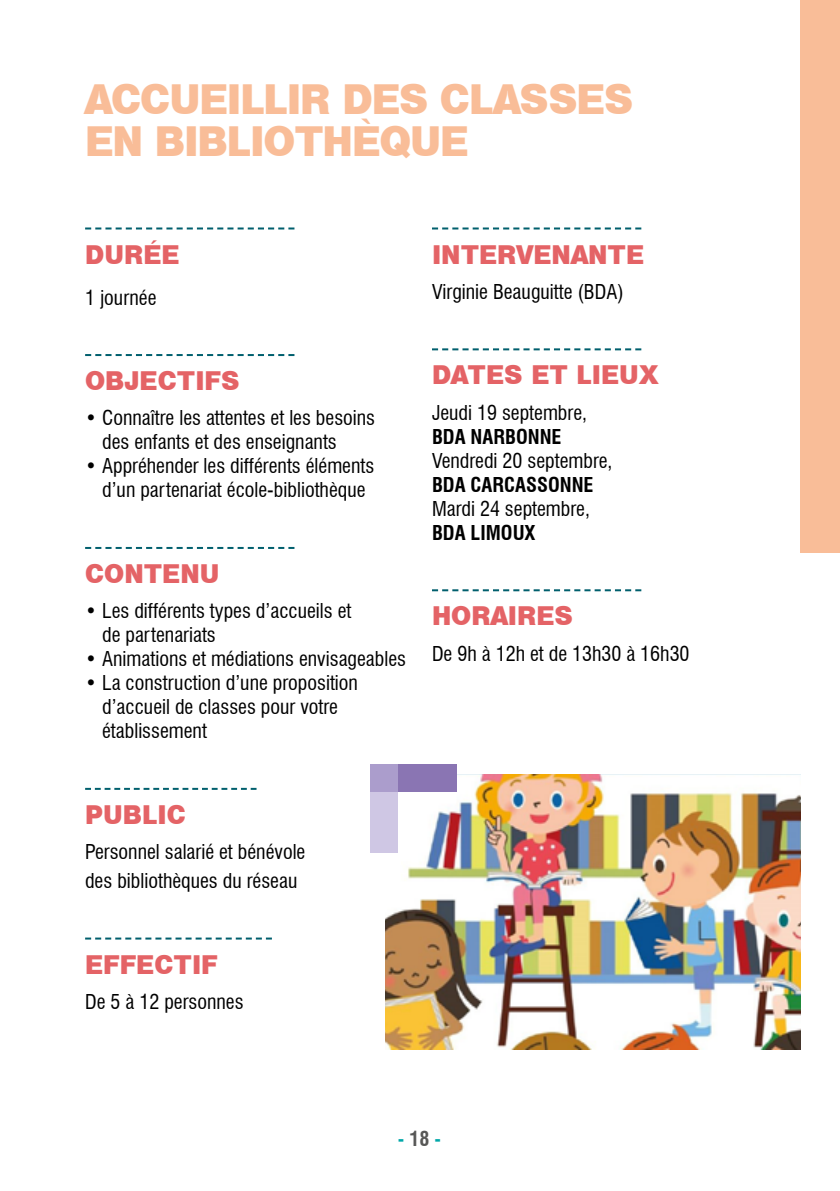
<style>
.page{position:relative;width:840px;height:1191px;background:#fff}
.page>*{position:absolute;margin:0;border:0;box-sizing:border-box;transform-origin:0 0}
.t1{font:38px/42px "Swiss 721 BT Black No 2";letter-spacing:-.03em;color:#f9bd98}
.t2{font:24px "Swiss 721 BT Black No 2";color:#e46366}
.t3{font:condensed 20px/24px "Swiss 721 BT";color:#000}
.t4{font:700 condensed 20px "Swiss 721 BT";color:#000}
.t5{font:700 condensed 20px "Swiss 721 BT";color:#00a7a9}
.s1{color:#575756}
</style>
<div class="page">
<img style="left:385px;top:774px;width:414px;height:275px">
<div style="left:370px;top:764px;width:27px;height:88px;background:#cfc7e4"></div>
<div style="left:397px;top:764px;width:59px;height:27px;background:#8a75b3"></div>
<div style="left:370px;top:764px;width:27px;height:27px;background:#ab9dcc"></div>
<div style="left:799px;top:0;width:40px;height:552px;background:#f9bd98"></div>
<svg style="left:85px;top:227px;width:209px;height:2px"></svg>
<svg style="left:85px;top:354px;width:209px;height:2px"></svg>
<svg style="left:85px;top:547px;width:209px;height:2px"></svg>
<svg style="left:85px;top:788px;width:171px;height:2px"></svg>
<svg style="left:85px;top:937px;width:187px;height:2px"></svg>
<svg style="left:432px;top:227px;width:209px;height:2px"></svg>
<svg style="left:432px;top:348px;width:209px;height:2px"></svg>
<svg style="left:432px;top:589px;width:209px;height:2px"></svg>
<h1 class="t1" style="left:85px;top:77px;width:549px">ACCUEILLIR DES CLASSES<br>EN BIBLIOTHÈQUE</h1>
<p class="t2" style="left:85px;top:238px;width:96px">DURÉE</p>
<p class="t3" style="left:85px;top:285px;width:73px">1 journée</p>
<p class="t2" style="left:85px;top:364px;width:156px">OBJECTIFS</p>
<p class="t3" style="left:102px;top:406px;width:274px;text-indent:-17px">• Connaître les attentes et les besoins des enfants et des enseignants</p>
<p class="t3" style="left:85px;top:454px;width:290px;text-align:center">• Appréhender les différents éléments d’un partenariat école-bibliothèque</p>
<p class="t2" style="left:85px;top:557px;width:136px">CONTENU</p>
<p class="t3" style="left:102px;top:599px;width:251px;text-indent:-17px">• Les différents types d’accueils et de partenariats</p>
<p class="t3" style="left:85px;top:647px;width:322px">• Animations et médiations envisageables</p>
<p class="t3" style="left:102px;top:671px;width:257px;text-indent:-17px">• La construction d’une proposition d’accueil de classes pour votre établissement</p>
<p class="t2" style="left:85px;top:798px;width:102px">PUBLIC</p>
<p class="t3" style="left:85px;top:837px;width:222px;line-height:28.8px">Personnel salarié et bénévole des bibliothèques du réseau</p>
<p class="t2" style="left:85px;top:948px;width:134px">EFFECTIF</p>
<p class="t3" style="left:85px;top:989px;width:160px">De 5 à 12 personnes</p>
<p class="t2" style="left:432px;top:238px;width:213px">INTERVENANTE</p>
<p class="t3" style="left:432px;top:280px;width:193px">Virginie Beauguitte (BDA)</p>
<p class="t2" style="left:432px;top:359px;width:228px">DATES ET LIEUX</p>
<p class="t3" style="left:432px;top:400px;width:157px">Jeudi 19 septembre,</p>
<p class="t4" style="left:432px;top:424px;width:131px">BDA NARBONNE</p>
<p class="t3" style="left:432px;top:448px;width:182px">Vendredi 20 septembre,</p>
<p class="t4" style="left:432px;top:472px;width:163px">BDA CARCASSONNE</p>
<p class="t3" style="left:432px;top:496px;width:159px">Mardi 24 septembre,</p>
<p class="t4" style="left:432px;top:520px;width:105px">BDA LIMOUX</p>
<p class="t2" style="left:432px;top:599px;width:142px">HORAIRES</p>
<p class="t3" style="left:432px;top:641px;width:259px">De 9h à 12h et de 13h30 à 16h30</p>
<p class="t5" style="left:397px;top:1127px;width:45px">-<span class="s1">18</span>-</p>
</div>
